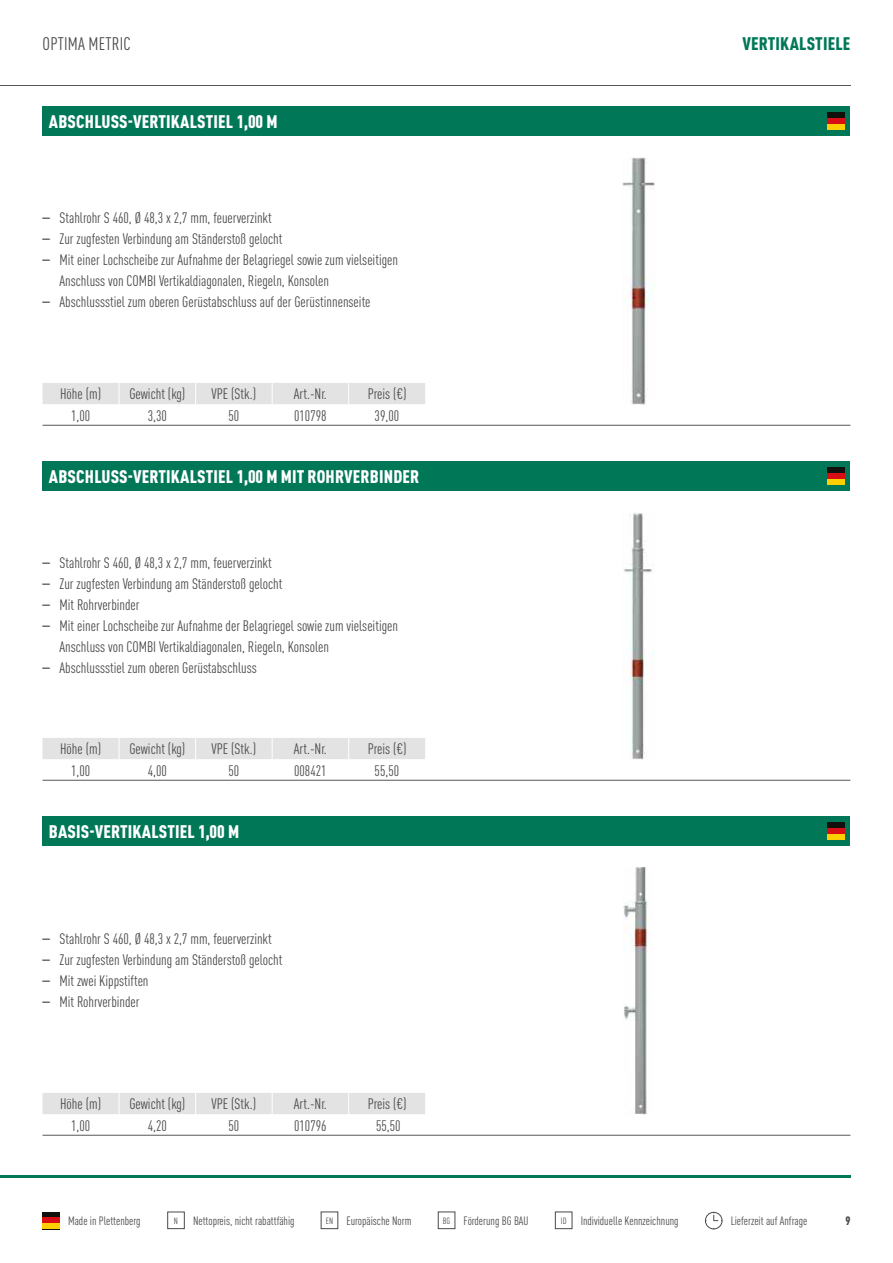
<style>
.page{position:relative;width:893px;height:1263px;background:#fff}
.page>*{position:absolute;margin:0;border:0;box-sizing:border-box;transform-origin:0 0}
.t1{font:900 condensed 18px "DIN Pro";letter-spacing:.01em;color:#fff}
.t2{font:900 condensed 18px "DIN Pro";letter-spacing:.01em;color:#007858}
.t3{font:condensed 18px "DIN Pro";letter-spacing:.01em;color:#4a4a49}
.t4{font:condensed 15px/21px "DIN Pro";color:#4a4a49}
.t5{font:condensed 12px "DIN Pro";color:#4a4a49}
.t6{font:900 condensed 12px "DIN Pro";color:#4a4a49}
.s1{font-family:"Helvetica"}
.s2{font-size:9px}
</style>
<div class="page">
<hr style="left:0;top:1176px;width:850px;height:2px;background:#007858">
<hr style="left:0;top:85px;width:850px;height:1px;background:#575756">
<div style="left:438px;top:1212px;width:17px;height:17px;border:1px solid #4a4a49"></div>
<div style="left:321px;top:1212px;width:17px;height:17px;border:1px solid #4a4a49"></div>
<div style="left:705px;top:1212px;width:17px;height:17px;border:1px solid #4a4a49;border-radius:50%"></div>
<svg style="left:713px;top:1212px;width:9px;height:9px"></svg>
<div style="left:555px;top:1212px;width:17px;height:17px;border:1px solid #4a4a49"></div>
<div style="left:167px;top:1212px;width:17px;height:17px;border:1px solid #4a4a49"></div>
<svg style="left:43px;top:1212px;width:17px;height:6px"></svg>
<div style="left:43px;top:1218px;width:17px;height:11px;background:#d70f15"></div>
<div style="left:43px;top:1223px;width:17px;height:6px;background:#fecf00"></div>
<div style="left:43px;top:816px;width:807px;height:30px;background:#007858"></div>
<hr style="left:43px;top:1135px;width:807px;height:1px;background:#575756">
<div style="left:43px;top:1093px;width:382px;height:21px;background:#e3e3e3"></div>
<div style="left:827px;top:823px;width:17px;height:17px;background:#12100d"></div>
<div style="left:827px;top:828px;width:17px;height:12px;background:#d70f15"></div>
<div style="left:827px;top:834px;width:17px;height:6px;background:#fecf00"></div>
<img style="left:623px;top:867px;width:25px;height:247px">
<img style="left:623px;top:158px;width:31px;height:246px">
<div style="left:43px;top:106px;width:807px;height:30px;background:#007858"></div>
<hr style="left:43px;top:425px;width:807px;height:1px;background:#575756">
<div style="left:43px;top:383px;width:382px;height:21px;background:#e3e3e3"></div>
<div style="left:827px;top:113px;width:17px;height:17px;background:#12100d"></div>
<div style="left:827px;top:118px;width:17px;height:12px;background:#d70f15"></div>
<div style="left:827px;top:124px;width:17px;height:6px;background:#fecf00"></div>
<img style="left:624px;top:512px;width:30px;height:247px">
<div style="left:43px;top:461px;width:807px;height:30px;background:#007858"></div>
<hr style="left:43px;top:780px;width:807px;height:1px;background:#575756">
<div style="left:43px;top:738px;width:382px;height:21px;background:#e3e3e3"></div>
<div style="left:827px;top:468px;width:17px;height:17px;background:#12100d"></div>
<div style="left:827px;top:473px;width:17px;height:12px;background:#d70f15"></div>
<div style="left:827px;top:479px;width:17px;height:6px;background:#fecf00"></div>
<p class="t3" style="left:43px;top:31px;width:90px">OPTIMA METRIC</p>
<p class="t2" style="left:742px;top:30px;width:109px">VERTIKALSTIELE</p>
<p class="t1" style="left:49px;top:108px;width:230px">ABSCHLUSS-VERTIKALSTIEL 1,00 M</p>
<p class="t4" style="left:43px;top:207px;width:231px"><span class="s1">–</span> Stahlrohr S 460, Ø 48,3 x 2,7 mm, feuerverzinkt</p>
<p class="t4" style="left:43px;top:228px;width:242px"><span class="s1">–</span> Zur zugfesten Verbindung am Ständerstoß gelocht</p>
<p class="t4" style="left:60px;top:249px;width:340px;text-indent:-17px"><span class="s1">–</span> Mit einer Lochscheibe zur Aufnahme der Belagriegel sowie zum vielseitigen<br>Anschluss von COMBI Vertikaldiagonalen, Riegeln, Konsolen</p>
<p class="t4" style="left:43px;top:291px;width:330px"><span class="s1">–</span> Abschlussstiel zum oberen Gerüstabschluss auf der Gerüstinnenseite</p>
<p class="t4" style="left:60px;top:383px;width:42px">Höhe (m)</p>
<p class="t4" style="left:129px;top:383px;width:57px">Gewicht (kg)</p>
<p class="t4" style="left:211px;top:383px;width:46px">VPE (Stk.)</p>
<p class="t4" style="left:294px;top:383px;width:34px">Art.-Nr.</p>
<p class="t4" style="left:368px;top:383px;width:40px">Preis (€)</p>
<p class="t4" style="left:71px;top:404px;width:21px">1,00</p>
<p class="t4" style="left:148px;top:404px;width:21px">3,30</p>
<p class="t4" style="left:228px;top:404px;width:12px">50</p>
<p class="t4" style="left:294px;top:404px;width:34px">010798</p>
<p class="t4" style="left:375px;top:404px;width:26px">39,00</p>
<p class="t1" style="left:49px;top:463px;width:372px">ABSCHLUSS-VERTIKALSTIEL 1,00 M MIT ROHRVERBINDER</p>
<p class="t4" style="left:43px;top:551px;width:231px"><span class="s1">–</span> Stahlrohr S 460, Ø 48,3 x 2,7 mm, feuerverzinkt</p>
<p class="t4" style="left:43px;top:572px;width:242px"><span class="s1">–</span> Zur zugfesten Verbindung am Ständerstoß gelocht</p>
<p class="t4" style="left:43px;top:593px;width:99px"><span class="s1">–</span> Mit Rohrverbinder</p>
<p class="t4" style="left:60px;top:614px;width:340px;text-indent:-17px"><span class="s1">–</span> Mit einer Lochscheibe zur Aufnahme der Belagriegel sowie zum vielseitigen<br>Anschluss von COMBI Vertikaldiagonalen, Riegeln, Konsolen</p>
<p class="t4" style="left:43px;top:656px;width:216px"><span class="s1">–</span> Abschlussstiel zum oberen Gerüstabschluss</p>
<p class="t4" style="left:60px;top:737px;width:42px">Höhe (m)</p>
<p class="t4" style="left:129px;top:737px;width:57px">Gewicht (kg)</p>
<p class="t4" style="left:211px;top:737px;width:46px">VPE (Stk.)</p>
<p class="t4" style="left:294px;top:737px;width:34px">Art.-Nr.</p>
<p class="t4" style="left:368px;top:737px;width:40px">Preis (€)</p>
<p class="t4" style="left:71px;top:759px;width:21px">1,00</p>
<p class="t4" style="left:148px;top:759px;width:21px">4,00</p>
<p class="t4" style="left:228px;top:759px;width:12px">50</p>
<p class="t4" style="left:294px;top:759px;width:34px">008421</p>
<p class="t4" style="left:375px;top:759px;width:26px">55,50</p>
<p class="t1" style="left:49px;top:818px;width:192px">BASIS-VERTIKALSTIEL 1,00 M</p>
<p class="t4" style="left:43px;top:927px;width:231px"><span class="s1">–</span> Stahlrohr S 460, Ø 48,3 x 2,7 mm, feuerverzinkt</p>
<p class="t4" style="left:43px;top:948px;width:242px"><span class="s1">–</span> Zur zugfesten Verbindung am Ständerstoß gelocht</p>
<p class="t4" style="left:43px;top:969px;width:108px"><span class="s1">–</span> Mit zwei Kippstiften</p>
<p class="t4" style="left:43px;top:990px;width:99px"><span class="s1">–</span> Mit Rohrverbinder</p>
<p class="t4" style="left:60px;top:1092px;width:42px">Höhe (m)</p>
<p class="t4" style="left:129px;top:1092px;width:57px">Gewicht (kg)</p>
<p class="t4" style="left:211px;top:1092px;width:46px">VPE (Stk.)</p>
<p class="t4" style="left:294px;top:1092px;width:34px">Art.-Nr.</p>
<p class="t4" style="left:368px;top:1092px;width:40px">Preis (€)</p>
<p class="t4" style="left:71px;top:1114px;width:21px">1,00</p>
<p class="t4" style="left:148px;top:1114px;width:21px">4,20</p>
<p class="t4" style="left:228px;top:1114px;width:12px">50</p>
<p class="t4" style="left:294px;top:1114px;width:34px">010796</p>
<p class="t4" style="left:376px;top:1114px;width:26px">55,50</p>
<p class="t5" style="left:68px;top:1213px;width:74px">Made in Plettenberg</p>
<p class="t5" style="left:174px;top:1212px;width:122px"><span class="s2">N</span> Nettopreis, nicht rabattfähig</p>
<p class="t5" style="left:326px;top:1212px;width:87px"><span class="s2">EN</span> Europäische Norm</p>
<p class="t5" style="left:443px;top:1212px;width:87px"><span class="s2">BG</span> Förderung BG BAU</p>
<p class="t5" style="left:561px;top:1212px;width:119px"><span class="s2">ID</span> Individuelle Kennzeichnung</p>
<p class="t5" style="left:731px;top:1213px;width:78px">Lieferzeit auf Anfrage</p>
<p class="t6" style="left:845px;top:1212px;width:7px">9</p>
</div>
